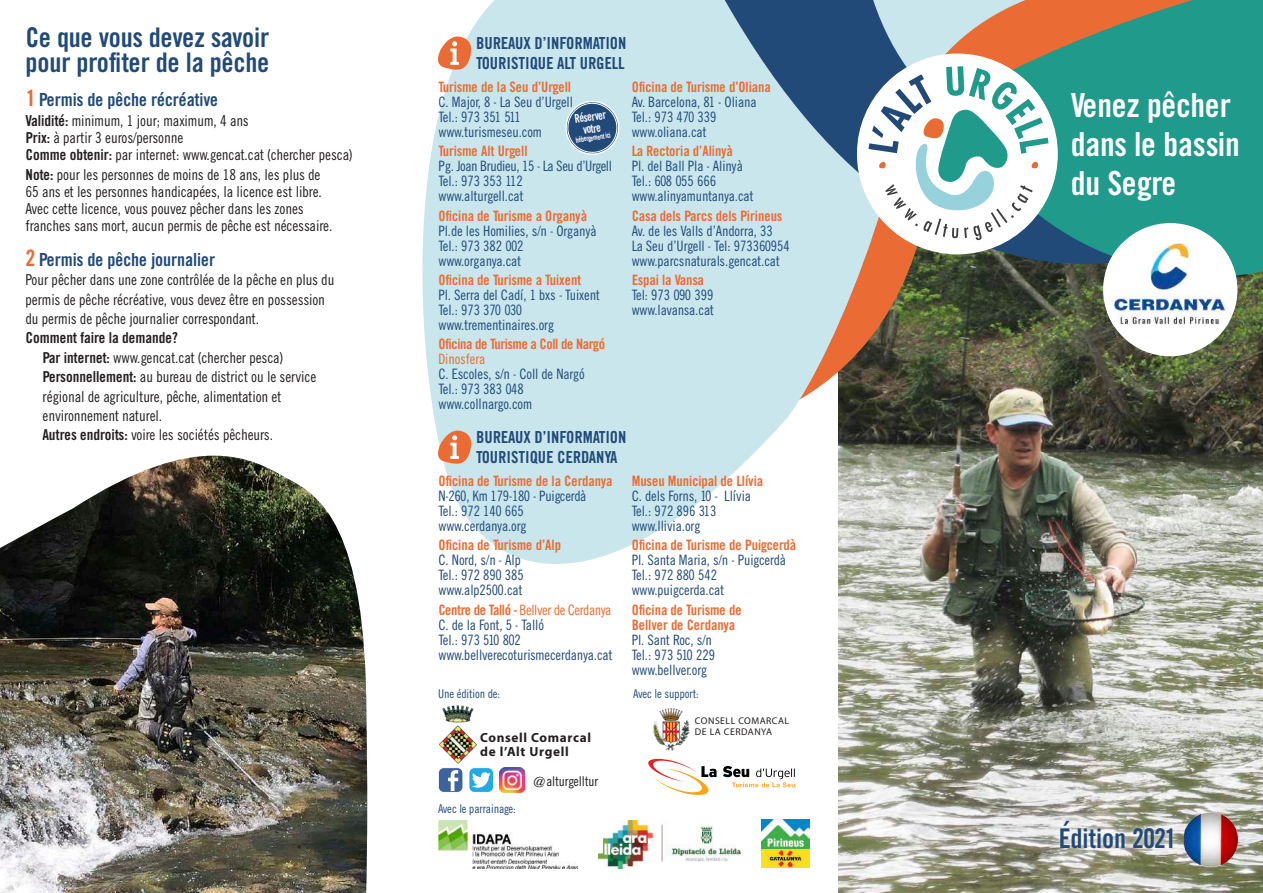
<style>
.page{position:relative;width:1263px;height:893px;background:#fff}
.page>*{position:absolute;margin:0;border:0;box-sizing:border-box;transform-origin:0 0}
.t1{font:33px/39px "Cg Trade Bd Cd";color:#fff}
.t2{font:27px/25.5px "Cg Trade Bd Cd";color:#214a79}
.t3{font:18px "Cg Trade Bd Cd";color:#214a79}
.t4{font:16.5px/19.8px "Cg Trade Bd Cd";color:#214a79}
.t5{font:15px/19.4px "Cg Trade Cd";color:#231f20}
.t6{font:15px "Cg Trade Bd Cd";color:#231f20}
.t7{font:14.25px/15px "Cg Trade Cd";color:#214a79}
.t8{font:14.25px/15px "Cg Trade Bd Cd";color:#ea6c34}
.t9{font:14.25px/15px "Cg Trade Cd";letter-spacing:-.02em;color:#214a79}
.t10{font:14.25px "Cg Trade Bd Cd";letter-spacing:-.02em;color:#ea6c34}
.t11{font:14.25px "Cg Trade Cd";color:#ea6c34}
.t12{font:13.5px "Cg Trade Cd";color:#231f20}
.t13{font:700 13.2px/13.2px "Myriad Pro";letter-spacing:.05em;color:#231f20}
.t14{font:12px "Cg Trade Cd";color:#214a79}
.t15{font:12px/12px "Cg Trade Bd Cd";color:#fff;text-align:center;scale:.87 1}
.t16{font:9.75px/10.5px "Myriad Pro";letter-spacing:.05em;color:#231f20}
.t17{font:7.5px "Cg Trade Bd Cd";color:#fff;scale:.87 1}
.s1{font-size:22.5px;color:#ea6c34}
.s2{font-family:"Cg Trade Bd Cd"}
.s3{font-family:"Cg Trade Bd Cd";color:#ea6c34}
.s4{color:#ea6c34}
</style>
<div class="page">
<img style="left:838px;top:299px;width:425px;height:594px">
<svg style="left:925px;top:296px;width:57px;height:166px;background:#4a4f3a"></svg>
<svg style="left:422px;top:0;width:503px;height:596px;fill:#c9e6ed"></svg>
<svg style="left:702px;top:0;width:250px;height:296px;background:#99b2bf"></svg>
<svg style="left:952px;top:0;width:311px;height:299px;background:#3e8b79"></svg>
<div style="left:857px;top:54px;width:201px;height:200px;background:#fff;border-radius:50%"></div>
<svg style="left:868px;top:66px;width:180px;height:174px"></svg>
<div style="left:1103px;top:223px;width:134px;height:133px;background:#fff;border-radius:50%"></div>
<img style="left:1107px;top:243px;width:122px;height:84px">
<img style="left:762px;top:819px;width:47px;height:48px">
<img style="left:598px;top:821px;width:143px;height:47px">
<img style="left:438px;top:821px;width:140px;height:47px">
<img style="left:1182px;top:811px;width:57px;height:57px">
<img style="left:0;top:456px;width:368px;height:437px">
<svg style="left:436px;top:32px;width:36px;height:40px"></svg>
<svg style="left:436px;top:426px;width:36px;height:40px"></svg>
<svg style="left:564px;top:100px;width:57px;height:56px;background:#6b8caa"></svg>
<svg style="left:1053px;top:814px;width:127px;height:42px"></svg>
<img style="left:438px;top:705px;width:39px;height:58px">
<img style="left:499px;top:767px;width:25px;height:26px">
<div style="left:438px;top:768px;width:25px;height:24px;background:#3d629e;border-radius:5px"></div>
<div style="left:438px;top:767px;width:25px;height:26px;border:1px solid #fff;border-radius:5px"></div>
<svg style="left:448px;top:770px;width:10px;height:21px"></svg>
<div style="left:469px;top:768px;width:24px;height:24px;background:#24aae1;border-radius:5px"></div>
<div style="left:469px;top:767px;width:25px;height:26px;border:1px solid #fff;border-radius:5px"></div>
<svg style="left:472px;top:772px;width:19px;height:16px"></svg>
<img style="left:652px;top:708px;width:38px;height:43px">
<svg style="left:648px;top:758px;width:147px;height:37px"></svg>
<h2 class="t2" style="left:26px;top:24px;width:245px">Ce que vous devez savoir pour profiter de la pêche</h2>
<p class="t3" style="left:26px;top:89px;width:194px"><span class="s1">1</span> Permis de pêche récréative</p>
<p class="t5" style="left:26px;top:112px;width:328px;line-height:17.2px"><span class="s2">Validité:</span> minimum, 1 jour; maximum, 4 ans<br><span class="s2">Prix:</span> à partir 3 euros/personne<br><span class="s2">Comme obtenir:</span> par internet: www.gencat.cat (chercher pesca)</p>
<p class="t5" style="left:26px;top:166px;width:308px;line-height:17.2px"><span class="s2">Note:</span> pour les personnes de moins de 18 ans, les plus de 65 ans et les personnes handicapées, la licence est libre.<br>Avec cette licence, vous pouvez pêcher dans les zones franches sans mort, aucun permis de pêche est nécessaire.</p>
<p class="t3" style="left:26px;top:249px;width:191px"><span class="s1">2</span> Permis de pêche journalier</p>
<p class="t5" style="left:26px;top:270px;width:310px">Pour pêcher dans une zone contrôlée de la pêche en plus du permis de pêche récréative, vous devez être en possession du permis de pêche journalier correspondant.</p>
<p class="t6" style="left:26px;top:329px;width:154px">Comment faire la demande?</p>
<p class="t5" style="left:43px;top:348px;width:275px"><span class="s2">Par internet:</span> www.gencat.cat (chercher pesca)<br><span class="s2">Personnellement:</span> au bureau de district ou le service régional de agriculture, pêche, alimentation et environnement naturel.<br><span class="s2">Autres endroits:</span> voire les sociétés pêcheurs.</p>
<p class="t4" style="left:476px;top:33px;width:152px">BUREAUX D’INFORMATION<br>TOURISTIQUE ALT URGELL</p>
<p class="t8" style="left:438px;top:79px;width:134px">Turisme de la Seu d’Urgell</p>
<p class="t7" style="left:438px;top:94px;width:136px">C. Major, 8 - La Seu d’Urgell<br>Tel.: 973 351 511 www.turismeseu.com</p>
<p class="t8" style="left:438px;top:144px;width:91px">Turisme Alt Urgell</p>
<p class="t9" style="left:438px;top:159px;width:175px">Pg. Joan Brudieu, 15 - La Seu d’Urgell<br>Tel.: 973 353 112<br>www.alturgell.cat</p>
<p class="t8" style="left:438px;top:208px;width:150px">Oficina de Turisme a Organyà</p>
<p class="t7" style="left:438px;top:223px;width:160px">Pl.de les Homilies, s/n - Organyà<br>Tel.: 973 382 002 www.organya.cat</p>
<p class="t8" style="left:438px;top:272px;width:144px">Oficina de Turisme a Tuixent</p>
<p class="t7" style="left:438px;top:287px;width:163px">Pl. Serra del Cadí, 1 bxs - Tuixent<br>Tel.: 973 370 030 www.trementinaires.org</p>
<p class="t10" style="left:438px;top:336px;width:168px">Oficina de Turisme a Coll de Nargó</p>
<p class="t11" style="left:438px;top:351px;width:48px">Dinosfera</p>
<p class="t7" style="left:438px;top:366px;width:148px">C. Escoles, s/n - Coll de Nargó<br>Tel.: 973 383 048 www.collnargo.com</p>
<p class="t15" style="left:574px;top:113px;width:38px;rotate:-8deg">Réserver votre</p>
<p class="t17" style="left:575px;top:136px;width:42px;rotate:-8deg">hébergement ici</p>
<p class="t8" style="left:632px;top:79px;width:141px">Oficina de Turisme d’Oliana</p>
<p class="t7" style="left:632px;top:94px;width:126px">Av. Barcelona, 81 - Oliana<br>Tel.: 973 470 339 www.oliana.cat</p>
<p class="t8" style="left:632px;top:144px;width:103px">La Rectoria d’Alinyà</p>
<p class="t7" style="left:632px;top:159px;width:123px">Pl. del Ball Pla - Alinyà<br>Tel.: 608 055 666 www.alinyamuntanya.cat</p>
<p class="t8" style="left:632px;top:208px;width:152px">Casa dels Parcs dels Pirineus</p>
<p class="t7" style="left:632px;top:223px;width:159px">Av. de les Valls d’Andorra, 33<br>La Seu d’Urgell - Tel: 973360954 www.parcsnaturals.gencat.cat</p>
<p class="t10" style="left:632px;top:271px;width:74px">Espai la Vansa</p>
<p class="t7" style="left:632px;top:287px;width:84px">Tel: 973 090 399 www.lavansa.cat</p>
<p class="t4" style="left:476px;top:427px;width:152px">BUREAUX D’INFORMATION<br>TOURISTIQUE CERDANYA</p>
<p class="t8" style="left:632px;top:473px;width:133px">Museu Municipal de Llívia</p>
<p class="t7" style="left:632px;top:488px;width:121px">C. dels Forns, 10 - Llívia<br>Tel.: 972 896 313 www.llivia.org</p>
<p class="t8" style="left:632px;top:538px;width:166px">Oficina de Turisme de Puigcerdà</p>
<p class="t7" style="left:632px;top:553px;width:156px">Pl. Santa Maria, s/n - Puigcerdà<br>Tel.: 972 880 542 www.puigcerda.cat</p>
<p class="t8" style="left:632px;top:602px;width:111px">Oficina de Turisme de<br>Bellver de Cerdanya</p>
<p class="t7" style="left:632px;top:632px;width:85px">Pl. Sant Roc, s/n<br>Tel.: 973 510 229 www.bellver.org</p>
<p class="t8" style="left:438px;top:473px;width:176px">Oficina de Turisme de la Cerdanya</p>
<p class="t7" style="left:438px;top:488px;width:149px">N-260, Km 179-180 - Puigcerdà<br>Tel.: 972 140 665 www.cerdanya.org</p>
<p class="t8" style="left:438px;top:538px;width:124px">Oficina de Turisme d’Alp</p>
<p class="t7" style="left:438px;top:553px;width:87px">C. Nord, s/n - Alp<br>Tel.: 972 890 385 www.alp2500.cat</p>
<p class="t9" style="left:438px;top:602px;width:175px"><span class="s3">Centre de Talló -</span> <span class="s4">Bellver de Cerdanya<br></span>C. de la Font, 5 - Talló<br>Tel.: 973 510 802 www.bellverecoturismecerdanya.cat</p>
<p class="t14" style="left:438px;top:686px;width:64px">Une édition de:</p>
<p class="t14" style="left:633px;top:686px;width:67px">Avec le support:</p>
<p class="t13" style="left:480px;top:731px;width:112px">Consell Comarcal de l’Alt Urgell</p>
<p class="t14" style="left:438px;top:802px;width:79px">Avec le parrainage:</p>
<p class="t12" style="left:533px;top:773px;width:67px">@alturgelltur</p>
<p class="t16" style="left:695px;top:715px;width:96px">CONSELL COMARCAL<br>DE LA CERDANYA</p>
<h1 class="t1" style="left:1071px;top:86px;width:171px">Venez pêcher dans le bassin du Segre</h1>
<h2 class="t2" style="left:1058px;top:825px;width:119px">Édition 2021</h2>
</div>
